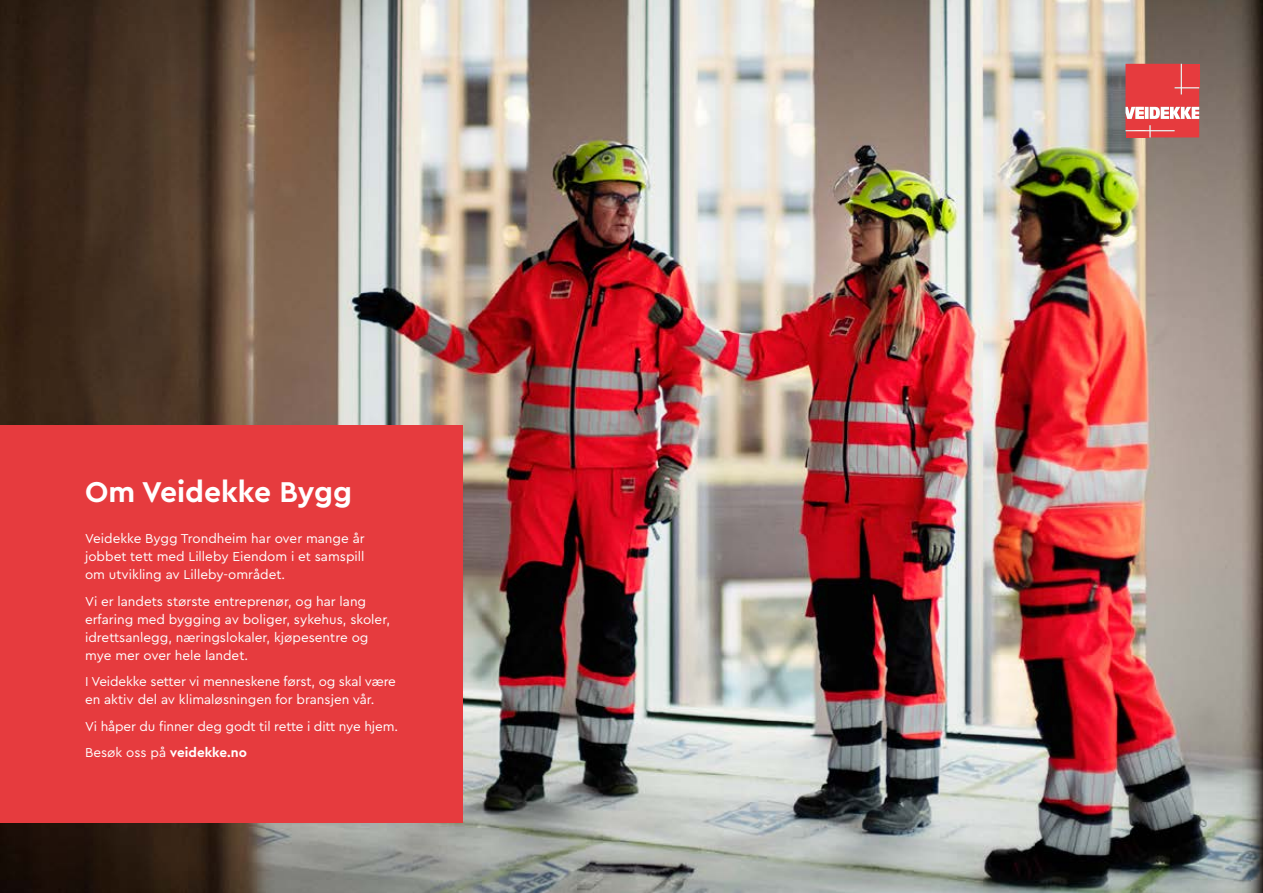
<style>
.page{position:relative;width:1263px;height:893px;background:#fff}
.page>*{position:absolute;margin:0;border:0;box-sizing:border-box;transform-origin:0 0}
.t1{font:700 30px "Cera PRO";color:#fff}
.Brød_2019{font:13.5px/18px "Cera PRO";color:#fff}
.Brød_2019-2{font:700 13.5px "Cera PRO";color:#fff}
.s1{font-weight:400}
</style>
<div class="page">
<img style="left:0;top:0;width:1263px;height:893px">
<div style="left:0;top:425px;width:463px;height:397px;background:#e63b3e"></div>
<svg style="left:1125px;top:64px;width:74px;height:73px"></svg>
<p class="t1" style="left:85px;top:472px;width:268px">Om Veidekke Bygg</p>
<p class="Brød_2019" style="left:85px;top:529px;width:281px;text-align:justify">Veidekke Bygg Trondheim har over mange år jobbet tett med Lilleby Eiendom i et samspill om utvikling av Lilleby-området.</p>
<p class="Brød_2019" style="left:85px;top:592px;width:306px">Vi er landets største entreprenør, og har lang erfaring med bygging av boliger, sykehus, skoler, idrettsanlegg, næringslokaler, kjøpesentre og mye mer over hele landet.</p>
<p class="Brød_2019" style="left:85px;top:672px;width:312px">I Veidekke setter vi menneskene først, og skal være en aktiv del av klimaløsningen for bransjen vår.</p>
<p class="Brød_2019" style="left:85px;top:717px;width:314px">Vi håper du finner deg godt til rette i ditt nye hjem.</p>
<p class="Brød_2019-2" style="left:85px;top:744px;width:163px"><span class="s1">Besøk oss på</span> veidekke.no</p>
</div>
